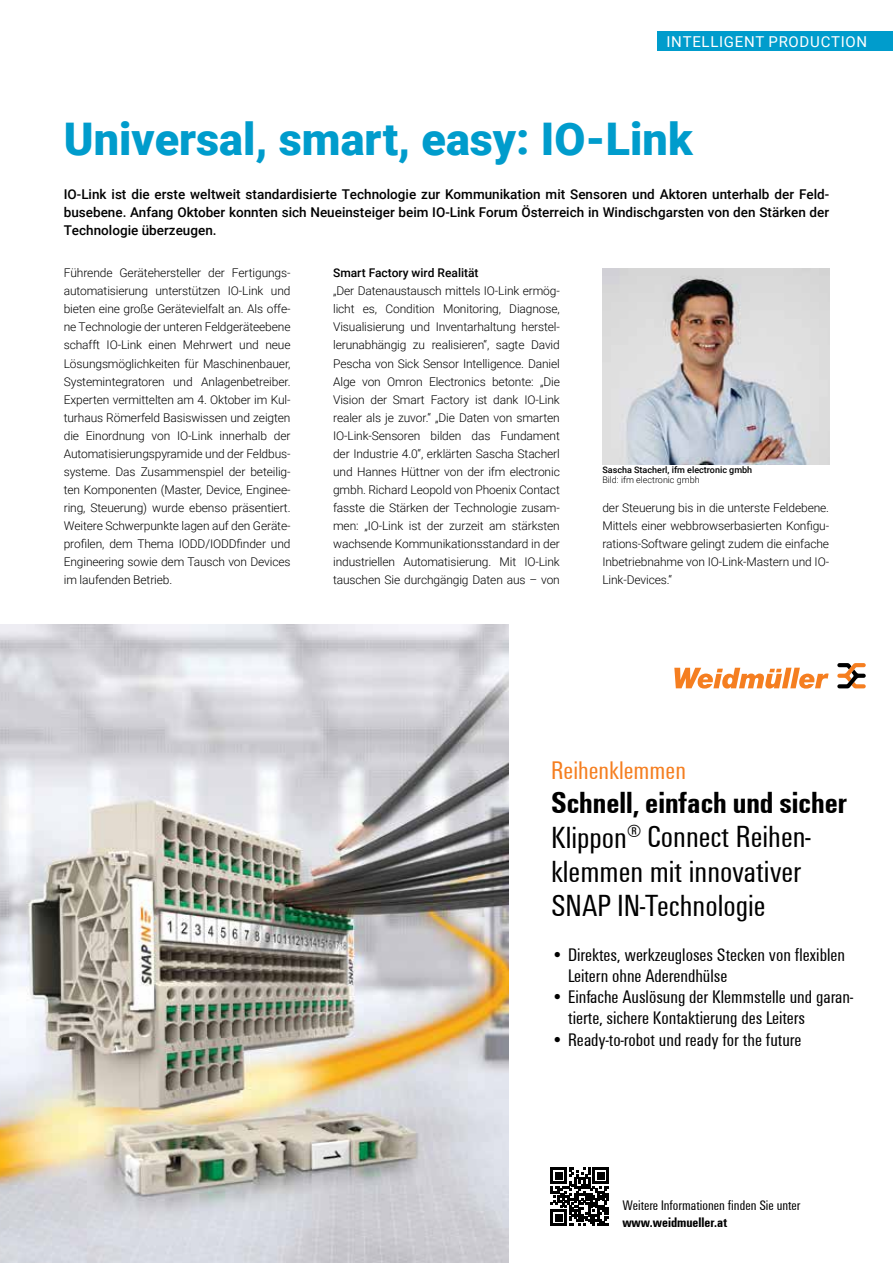
<style>
.page{position:relative;width:893px;height:1263px;background:#fff}
.page>*{position:absolute;margin:0;border:0;box-sizing:border-box;transform-origin:0 0}
.t1{font:900 45px "Roboto";color:#009ccc}
.t2{font:31.5px/34px "Weidmueller Condensed";color:#000}
.t3{font:26.25px "Weidmueller Condensed";color:#f57e20}
.t4{font:18.75px/21.3px "Weidmueller Condensed";color:#000}
.t5{font:15px "Roboto";letter-spacing:.045em;color:#fff}
.t6{font:14.25px "Weidmueller Condensed";color:#000}
.t7{font:700 14.25px "Weidmueller Condensed";color:#000}
.t8{font:500 13.5px/18px "Roboto";color:#000;text-align:justify}
.t9{font:300 12px/18px "Roboto";letter-spacing:-.01em;color:#000;text-align:justify}
.t10{font:500 12px "Roboto";color:#000}
.t11{font:500 9px "Roboto";color:#000}
.t12{font:300 9px "Roboto";color:#000}
.s1{font-weight:700}
.s2{font-family:"Weidmueller"}
</style>
<div class="page">
<div style="left:658px;top:32px;width:235px;height:19px;background:#009ccc"></div>
<img style="left:0;top:625px;width:508px;height:638px">
<svg style="left:674px;top:668px;width:155px;height:21px"></svg>
<svg style="left:837px;top:663px;width:29px;height:25px"></svg>
<svg style="left:551px;top:1167px;width:58px;height:59px"></svg>
<img style="left:602px;top:269px;width:227px;height:195px">
<p class="t5" style="left:667px;top:31px;width:202px">INTELLIGENT PRODUCTION</p>
<h1 class="t1" style="left:64px;top:107px;width:630px">Universal, smart, easy: IO-Link</h1>
<p class="t8" style="left:64px;top:184px;width:767px">IO-Link ist die erste weltweit standardisierte Technologie zur Kommunikation mit Sensoren und Aktoren unterhalb der Feld&shy;busebene. Anfang Oktober konnten sich Neueinsteiger beim IO-Link Forum Österreich in Windischgarsten von den Stärken der Technologie überzeugen.</p>
<p class="t9" style="left:64px;top:264px;width:228px">Führende Gerätehersteller der Fertigungs&shy;automatisierung unterstützen IO-Link und bieten eine große Gerätevielfalt an. Als offe&shy;ne Technologie der unteren Feldgeräteebene schafft IO-Link einen Mehrwert und neue Lösungsmöglichkeiten für Maschinenbauer, Systemintegratoren und Anlagenbetreiber.<br>Experten vermittelten am 4. Oktober im Kul&shy;turhaus Römerfeld Basiswissen und zeigten die Einordnung von IO-Link innerhalb der Automatisierungspyramide und der Feldbus&shy;systeme. Das Zusammenspiel der beteilig&shy;ten Komponenten (Master, Device, Enginee&shy;ring, Steuerung) wurde ebenso präsentiert.<br>Weitere Schwerpunkte lagen auf den Geräte&shy;profilen, dem Thema IODD/IODDfinder und Engineering sowie dem Tausch von Devices im laufenden Betrieb.</p>
<p class="t10" style="left:333px;top:265px;width:147px">Smart Factory wird Realität</p>
<p class="t9" style="left:333px;top:282px;width:228px">„Der Datenaustausch mittels IO-Link ermög&shy;licht es, Condition Monitoring, Diagnose, Visualisierung und Inventarhaltung herstel&shy;lerunabhängig zu realisieren“, sagte David Pescha von Sick Sensor Intelligence. Daniel Alge von Omron Electronics betonte: „Die Vision der Smart Factory ist dank IO-Link realer als je zuvor.“ „Die Daten von smarten IO-Link-Sensoren bilden das Fundament der Industrie 4.0“, erklärten Sascha Stacherl und Hannes Hüttner von der ifm electronic gmbh. Richard Leopold von Phoenix Contact fasste die Stärken der Technologie zusam&shy;men: „IO-Link ist der zurzeit am stärksten wachsende Kommunikationsstandard in der industriellen Automatisierung. Mit IO-Link tauschen Sie durchgängig Daten aus – von</p>
<p class="t11" style="left:602px;top:463px;width:151px">Sascha Stacherl, ifm electronic gmbh</p>
<p class="t12" style="left:602px;top:474px;width:99px">Bild: ifm electronic gmbh</p>
<p class="t9" style="left:602px;top:498px;width:228px">der Steuerung bis in die unterste Feldebene.<br>Mittels einer webbrowserbasierten Konfigu&shy;rations-Software gelingt zudem die einfache Inbetriebnahme von IO-Link-Mastern und IO-Link-Devices.“</p>
<h3 class="t3" style="left:551px;top:754px;width:137px">Reihenklemmen</h3>
<h2 class="t2" style="left:551px;top:785px;width:297px"><span class="s1">Schnell, einfach und sicher<br></span>Klippon<sup>®</sup> Connect Reihen&shy;klemmen mit innovativer<br>SNAP IN-Technologie</h2>
<h3 class="t4" style="left:568px;top:943px;width:279px;text-indent:-17px"><span class="s2">•</span> Direktes, werkzeugloses Stecken von flexiblen<br>Leitern ohne Aderendhülse</h3>
<h3 class="t4" style="left:568px;top:985px;width:287px;text-indent:-17px"><span class="s2">•</span> Einfache Auslösung der Klemmstelle und garan&shy;tierte, sichere Kontaktierung des Leiters</h3>
<h3 class="t4" style="left:551px;top:1028px;width:252px"><span class="s2">•</span> Ready-to-robot und ready for the future</h3>
<p class="t6" style="left:622px;top:1195px;width:180px">Weitere Informationen finden Sie unter</p>
<p class="t7" style="left:622px;top:1211px;width:106px">www.weidmueller.at</p>
</div>
